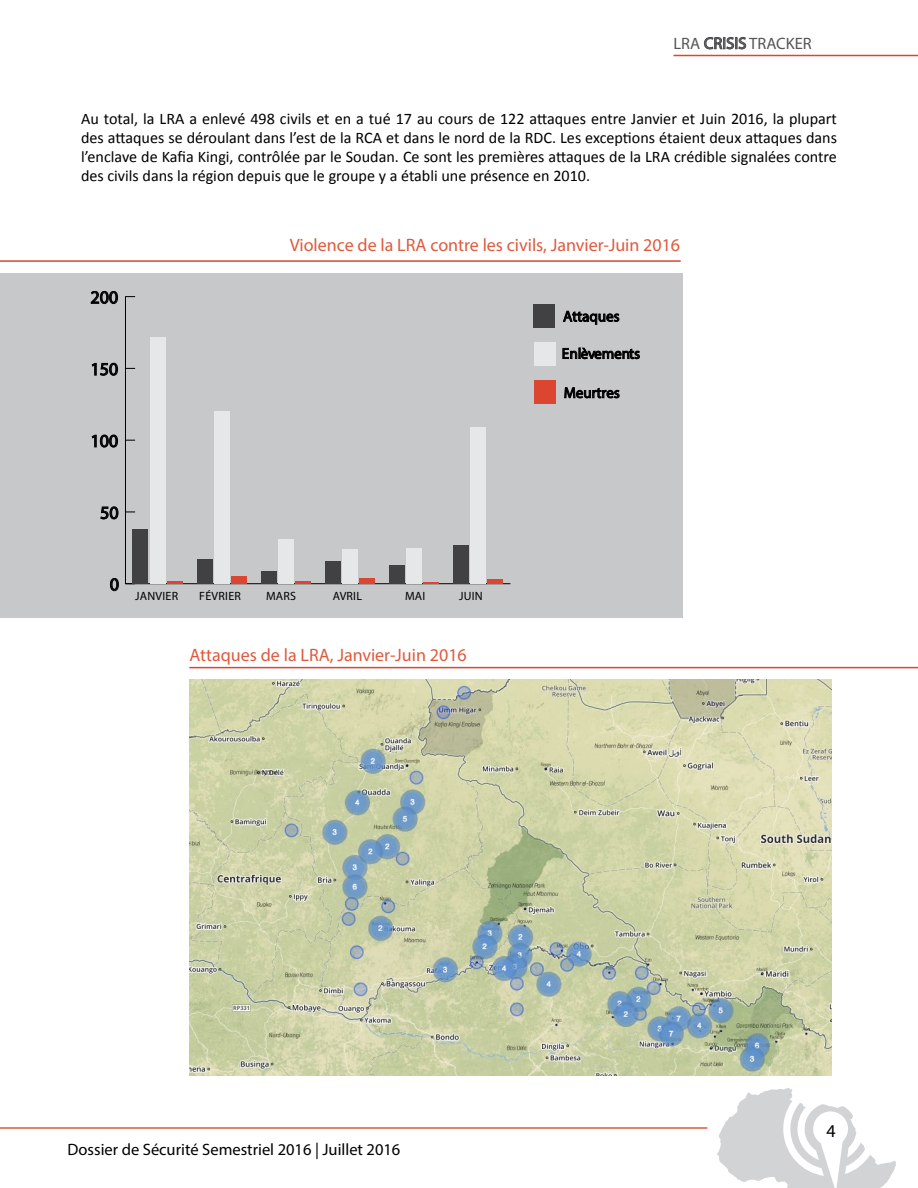
<style>
.page{position:relative;width:918px;height:1188px;background:#fff}
.page>*{position:absolute;margin:0;border:0;box-sizing:border-box;transform-origin:0 0}
.t1{font:18px "Myriad Pro";color:#df5a3d}
.t2{font:18px "Myriad Pro";color:#000}
.t3{font:16.5px "Myriad Pro";color:#000}
.t4{font:16.5px "Myriad Pro";color:#565659}
.t5{font:16.2px/18.8px "Calibri";color:#000;text-align:justify}
.t6{font:15px "Myriad Pro";color:#000}
.t7{font:12px "Myriad Pro";letter-spacing:.02em;color:#000}
</style>
<div class="page">
<svg style="left:704px;top:37px;width:42px;height:13px"></svg>
<hr style="left:674px;top:55px;width:244px;height:1px;background:#dc452f">
<svg style="left:717px;top:1088px;width:179px;height:100px"></svg>
<hr style="left:0;top:1127px;width:707px;height:2px;background:#df5a3d">
<div style="left:0;top:274px;width:682px;height:344px;background:#c7c8ca"></div>
<img style="left:189px;top:680px;width:642px;height:396px">
<hr style="left:0;top:260px;width:681px;height:2px;background:#dc452f">
<hr style="left:189px;top:667px;width:729px;height:1px;background:#dc452f">
<hr style="left:125px;top:583px;width:385px;height:1px;background:#000">
<svg style="left:110px;top:578px;width:9px;height:13px"></svg>
<svg style="left:101px;top:507px;width:17px;height:12px"></svg>
<svg style="left:92px;top:435px;width:26px;height:12px"></svg>
<svg style="left:92px;top:363px;width:26px;height:13px"></svg>
<svg style="left:91px;top:291px;width:27px;height:13px"></svg>
<hr style="left:125px;top:297px;width:1px;height:287px;background:#000">
<div style="left:535px;top:380px;width:21px;height:24px;background:#dc452f"></div>
<hr style="left:167px;top:581px;width:15px;height:3px;background:#dc452f">
<div style="left:231px;top:577px;width:16px;height:7px;background:#dc452f"></div>
<hr style="left:295px;top:581px;width:16px;height:3px;background:#dc452f">
<div style="left:359px;top:578px;width:16px;height:6px;background:#dc452f"></div>
<svg style="left:424px;top:582px;width:15px;height:2px"></svg>
<div style="left:488px;top:579px;width:15px;height:5px;background:#dc452f"></div>
<div style="left:534px;top:342px;width:21px;height:24px;background:#e6e7e8"></div>
<div style="left:150px;top:337px;width:15px;height:247px;background:#e6e7e8"></div>
<div style="left:214px;top:411px;width:15px;height:173px;background:#e6e7e8"></div>
<div style="left:278px;top:539px;width:16px;height:45px;background:#e6e7e8"></div>
<div style="left:342px;top:549px;width:16px;height:35px;background:#e6e7e8"></div>
<div style="left:406px;top:548px;width:16px;height:36px;background:#e6e7e8"></div>
<div style="left:471px;top:427px;width:15px;height:157px;background:#e6e7e8"></div>
<div style="left:533px;top:304px;width:22px;height:24px;background:#414042"></div>
<div style="left:133px;top:529px;width:15px;height:55px;background:#414042"></div>
<div style="left:197px;top:559px;width:15px;height:25px;background:#414042"></div>
<div style="left:261px;top:571px;width:15px;height:13px;background:#414042"></div>
<div style="left:325px;top:561px;width:16px;height:23px;background:#414042"></div>
<div style="left:389px;top:565px;width:16px;height:19px;background:#414042"></div>
<div style="left:454px;top:545px;width:15px;height:39px;background:#414042"></div>
<svg style="left:565px;top:387px;width:54px;height:11px"></svg>
<svg style="left:563px;top:348px;width:77px;height:11px"></svg>
<svg style="left:563px;top:311px;width:56px;height:14px"></svg>
<p class="t4" style="left:674px;top:33px;width:140px">LRA CRISIS TRACKER</p>
<p class="t5" style="left:81px;top:110px;width:758px">Au total, la LRA a enlevé 498 civils et en a tué 17 au cours de 122 attaques entre Janvier et Juin 2016, la plupart des attaques se déroulant dans l’est de la RCA et dans le nord de la RDC. Les exceptions étaient deux attaques dans l’enclave de Kafia Kingi, contrôlée par le Soudan. Ce sont les premières attaques de la LRA crédible signalées contre des civils dans la région depuis que le groupe y a établi une présence en 2010.</p>
<p class="t2" style="left:90px;top:286px;width:29px">200</p>
<p class="t2" style="left:90px;top:358px;width:29px">150</p>
<p class="t2" style="left:90px;top:430px;width:29px">100</p>
<p class="t1" style="left:290px;top:234px;width:392px">Violence de la LRA contre les civils, Janvier-Juin 2016</p>
<p class="t6" style="left:563px;top:307px;width:58px">Attaques</p>
<p class="t6" style="left:562px;top:344px;width:80px">Enlèvements</p>
<p class="t6" style="left:564px;top:383px;width:57px">Meurtres</p>
<p class="t2" style="left:100px;top:502px;width:20px">50</p>
<p class="t2" style="left:110px;top:573px;width:11px">0</p>
<p class="t7" style="left:135px;top:588px;width:45px">JANVIER</p>
<p class="t7" style="left:199px;top:588px;width:43px">FÉVRIER</p>
<p class="t7" style="left:266px;top:588px;width:31px">MARS</p>
<p class="t7" style="left:333px;top:588px;width:31px">AVRIL</p>
<p class="t7" style="left:405px;top:588px;width:22px">MAI</p>
<p class="t7" style="left:459px;top:588px;width:25px">JUIN</p>
<p class="t1" style="left:189px;top:644px;width:279px">Attaques de la LRA, Janvier-Juin 2016</p>
<p class="t3" style="left:68px;top:1140px;width:334px">Dossier de Sécurité Semestriel 2016 | Juillet 2016</p>
<p class="t2" style="left:827px;top:1120px;width:11px">4</p>
</div>
